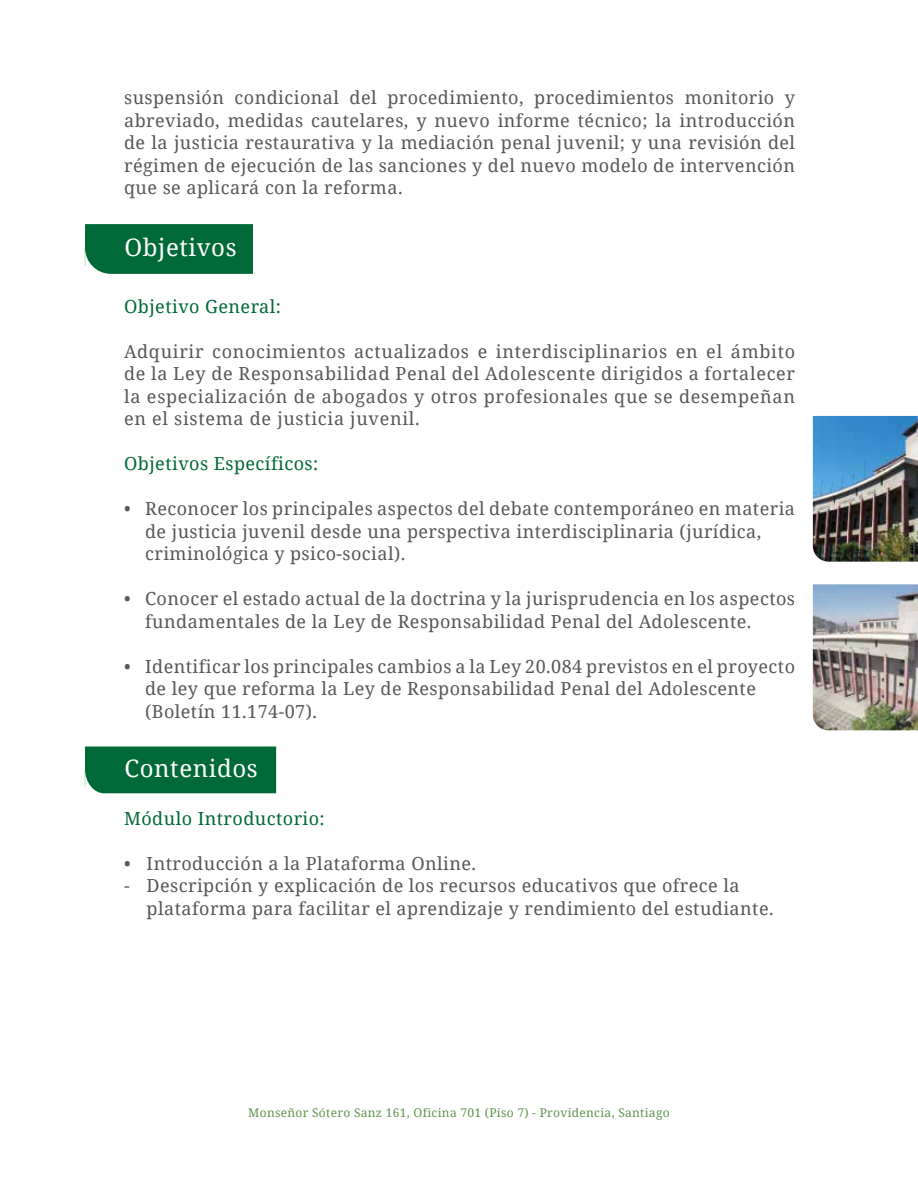
<style>
.page{position:relative;width:918px;height:1188px;background:#fff}
.page>*{position:absolute;margin:0;border:0;box-sizing:border-box;transform-origin:0 0}
.t1{font:24px "Noto Serif";letter-spacing:.025em;color:#fff}
.t2{font:18px/22.5px "Noto Serif";letter-spacing:.025em;color:#575756}
.t3{font:18px "Noto Serif";letter-spacing:.025em;color:#006938}
.t4{font:12px "Noto Serif";letter-spacing:.025em;color:#1c6401}
</style>
<div class="page">
<img style="left:813px;top:416px;width:105px;height:146px">
<img style="left:813px;top:584px;width:105px;height:146px">
<div style="left:85px;top:747px;width:191px;height:46px;background:#006938"></div>
<div style="left:85px;top:224px;width:168px;height:50px;background:#006938"></div>
<p class="t2" style="left:124px;top:86px;width:673px;text-align:justify">suspensión condicional del procedimiento, procedimientos monitorio y abreviado, medidas cautelares, y nuevo informe técnico; la introducción de la justicia restaurativa y la mediación penal juvenil; y una revisión del régimen de ejecución de las sanciones y del nuevo modelo de intervención que se aplicará con la reforma.</p>
<h1 class="t1" style="left:124px;top:231px;width:114px">Objetivos</h1>
<p class="t3" style="left:124px;top:294px;width:158px">Objetivo General:</p>
<p class="t2" style="left:124px;top:339px;width:672px;text-align:justify">Adquirir conocimientos actualizados e interdisciplinarios en el ámbito de la Ley de Responsabilidad Penal del Adolescente dirigidos a fortalecer la especialización de abogados y otros profesionales que se desempeñan en el sistema de justicia juvenil.</p>
<p class="t3" style="left:124px;top:452px;width:196px">Objetivos Específicos:</p>
<p class="t2" style="left:145px;top:497px;width:651px;text-indent:-21px">• Reconocer los principales aspectos del debate contemporáneo en materia de justicia juvenil desde una perspectiva interdisciplinaria (jurídica, criminológica y psico-social).</p>
<p class="t2" style="left:145px;top:587px;width:651px;text-indent:-21px">• Conocer el estado actual de la doctrina y la jurisprudencia en los aspectos fundamentales de la Ley de Responsabilidad Penal del Adolescente.</p>
<p class="t2" style="left:145px;top:654px;width:651px;text-indent:-21px">• Identificar los principales cambios a la Ley 20.084 previstos en el proyecto de ley que reforma la Ley de Responsabilidad Penal del Adolescente (Boletín 11.174-07).</p>
<h1 class="t1" style="left:124px;top:752px;width:135px">Contenidos</h1>
<p class="t3" style="left:124px;top:806px;width:202px">Módulo Introductorio:</p>
<p class="t2" style="left:124px;top:851px;width:353px">• Introducción a la Plataforma Online.</p>
<p class="t2" style="left:147px;top:874px;width:629px;text-indent:-22px">- Descripción y explicación de los recursos educativos que ofrece la plataforma para facilitar el aprendizaje y rendimiento del estudiante.</p>
<p class="t4" style="left:248px;top:1105px;width:423px">Monseñor Sótero Sanz 161, Oficina 701 (Piso 7) - Providencia, Santiago</p>
</div>
